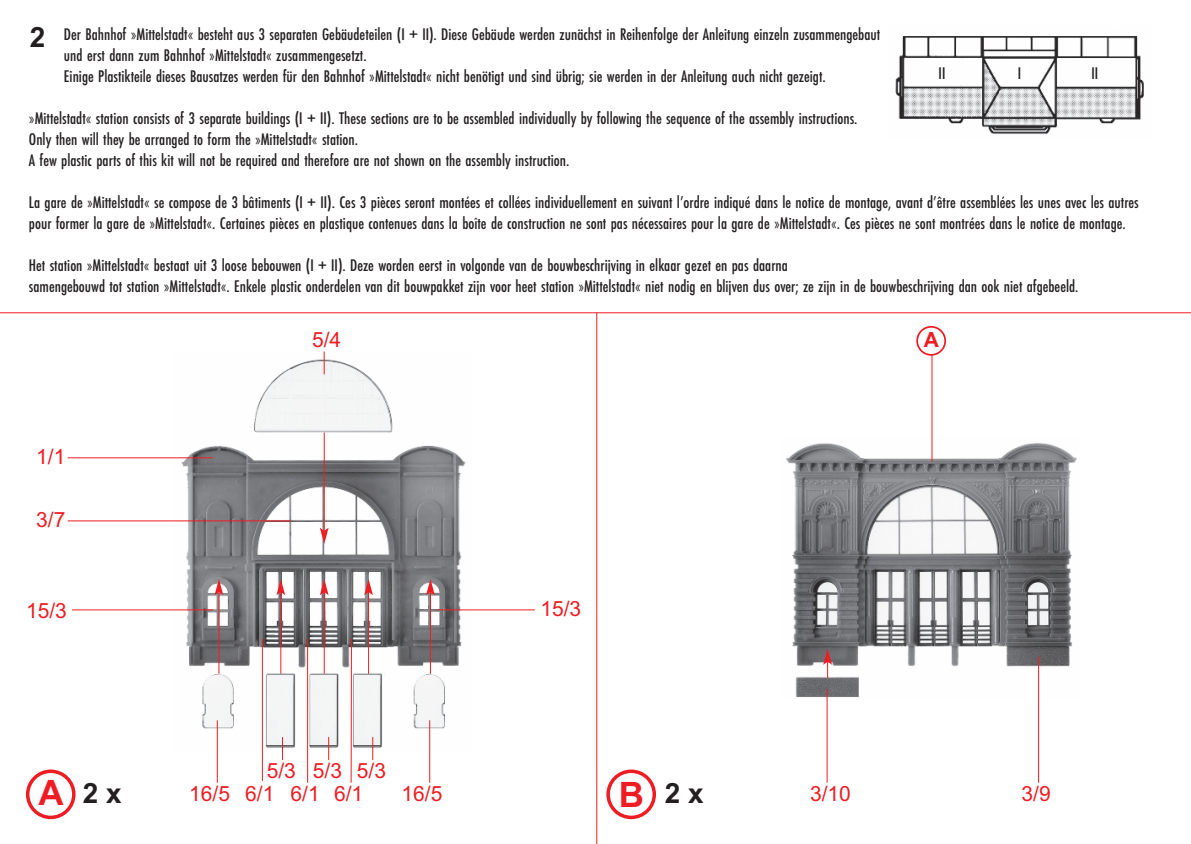
<style>
.page{position:relative;width:1191px;height:844px;background:#fff}
.page>*{position:absolute;margin:0;border:0;box-sizing:border-box;transform-origin:0 0}
.t1{font:700 28px "Arial";color:#231f20}
.t2{font:21px/23.1px "Arial";color:#ee1d23}
.t3{font:700 21px "Arial";color:#ee1d23}
.t4{font:17.5px/21px "Futura EF Medium Con";color:#231f20}
.s1{font-size:35px;color:#ee1d23}
</style>
<div class="page">
<hr style="left:596px;top:313px;width:1px;height:530px;background:#ee1d23">
<hr style="left:0;top:312px;width:1191px;height:1px;background:#ee1d23">
<img style="left:895px;top:36px;width:249px;height:99px">
<img style="left:174px;top:354px;width:297px;height:395px">
<img style="left:786px;top:437px;width:291px;height:264px">
<svg style="left:26px;top:769px;width:50px;height:50px"></svg>
<svg style="left:606px;top:769px;width:50px;height:50px"></svg>
<hr style="left:324px;top:432px;width:1px;height:98px;background:#ee1d23">
<svg style="left:320px;top:527px;width:8px;height:16px"></svg>
<hr style="left:324px;top:592px;width:1px;height:81px;background:#ee1d23">
<svg style="left:320px;top:579px;width:8px;height:16px"></svg>
<hr style="left:280px;top:592px;width:1px;height:81px;background:#ee1d23">
<svg style="left:276px;top:579px;width:9px;height:16px"></svg>
<hr style="left:368px;top:592px;width:1px;height:81px;background:#ee1d23">
<svg style="left:364px;top:579px;width:9px;height:16px"></svg>
<hr style="left:430px;top:592px;width:1px;height:81px;background:#ee1d23">
<svg style="left:426px;top:579px;width:9px;height:16px"></svg>
<svg style="left:823px;top:648px;width:9px;height:29px"></svg>
<hr style="left:218px;top:592px;width:1px;height:81px;background:#ee1d23">
<svg style="left:214px;top:579px;width:9px;height:16px"></svg>
<svg style="left:324px;top:351px;width:1px;height:23px"></svg>
<hr style="left:931px;top:354px;width:1px;height:107px;background:#ee1d23">
<hr style="left:68px;top:457px;width:145px;height:1px;background:#ee1d23">
<hr style="left:217px;top:720px;width:1px;height:62px;background:#ee1d23">
<hr style="left:429px;top:720px;width:1px;height:62px;background:#ee1d23">
<svg style="left:282px;top:736px;width:1px;height:23px"></svg>
<svg style="left:328px;top:736px;width:1px;height:23px"></svg>
<svg style="left:372px;top:736px;width:1px;height:23px"></svg>
<hr style="left:262px;top:638px;width:1px;height:142px;background:#ee1d23">
<hr style="left:307px;top:638px;width:1px;height:144px;background:#ee1d23">
<hr style="left:351px;top:638px;width:1px;height:144px;background:#ee1d23">
<hr style="left:68px;top:520px;width:223px;height:1px;background:#ee1d23">
<hr style="left:72px;top:609px;width:141px;height:1px;background:#ee1d23">
<hr style="left:438px;top:609px;width:97px;height:1px;background:#ee1d23">
<hr style="left:826px;top:688px;width:1px;height:94px;background:#ee1d23">
<hr style="left:1038px;top:656px;width:1px;height:126px;background:#ee1d23">
<svg style="left:916px;top:326px;width:30px;height:29px"></svg>
<div style="left:1016px;top:64px;width:13px;height:20px;background:#fff"></div>
<div style="left:937px;top:64px;width:14px;height:20px;background:#fff"></div>
<div style="left:1089px;top:64px;width:15px;height:20px;background:#fff"></div>
<p class="t4" style="left:64px;top:24px;width:817px">Der Bahnhof »Mittelstadt« besteht aus 3 separaten Gebäudeteilen (I + II). Diese Gebäude werden zunächst in Reihenfolge der Anleitung einzeln zusammengebaut und erst dann zum Bahnhof »Mittelstadt« zusammengesetzt.<br>Einige Plastikteile dieses Bausatzes werden für den Bahnhof »Mittelstadt« nicht benötigt und sind übrig; sie werden in der Anleitung auch nicht gezeigt.</p>
<p class="t4" style="left:29px;top:108px;width:830px">»Mittelstadt« station consists of 3 separate buildings (I + II). These sections are to be assembled individually by following the sequence of the assembly instructions.<br>Only then will they be arranged to form the »Mittelstadt« station.<br>A few plastic parts of this kit will not be required and therefore are not shown on the assembly instruction.</p>
<p class="t4" style="left:29px;top:192px;width:1111px">La gare de »Mittelstadt« se compose de 3 bâtiments (I + II). Ces 3 pièces seront montées et collées individuellement en suivant l’ordre indiqué dans le notice de montage, avant d’être assemblées les unes avec les autres pour former la gare de »Mittelstadt«. Certaines pièces en plastique contenues dans la boîte de construction ne sont pas nécessaires pour la gare de »Mittelstadt«. Ces pièces ne sont montrées dans le notice de montage.</p>
<p class="t4" style="left:29px;top:255px;width:1051px">Het station »Mittelstadt« bestaat uit 3 loose bebouwen (I + II). Deze worden eerst in volgonde van de bouwbeschrijving in elkaar gezet en pas daarna<br>samengebouwd tot station »Mittelstadt«. Enkele plastic onderdelen van dit bouwpakket zijn voor heet station »Mittelstadt« niet nodig en blijven dus over; ze zijn in de bouwbeschrijving dan ook niet afgebeeld.</p>
<h1 class="t1" style="left:30px;top:21px;width:17px">2</h1>
<p class="t4" style="left:938px;top:64px;width:8px">II</p>
<p class="t4" style="left:1017px;top:64px;width:5px">I</p>
<p class="t4" style="left:1091px;top:64px;width:8px">II</p>
<p class="t2" style="left:36px;top:445px;width:31px">1/1</p>
<p class="t2" style="left:36px;top:508px;width:31px">3/7</p>
<p class="t2" style="left:312px;top:328px;width:31px">5/4</p>
<p class="t2" style="left:26px;top:598px;width:42px">15/3</p>
<p class="t2" style="left:540px;top:597px;width:42px">15/3</p>
<p class="t2" style="left:245px;top:759px;width:142px;text-indent:21px">5/3 5/3 5/3<br>6/1 6/1 6/1</p>
<h1 class="t1" style="left:38px;top:776px;width:85px"><span class="s1">A</span> 2x</h1>
<h1 class="t1" style="left:619px;top:776px;width:86px"><span class="s1">B</span> 2x</h1>
<p class="t2" style="left:189px;top:782px;width:42px">16/5</p>
<p class="t2" style="left:401px;top:782px;width:42px">16/5</p>
<p class="t3" style="left:924px;top:328px;width:17px">A</p>
<p class="t2" style="left:810px;top:782px;width:42px">3/10</p>
<p class="t2" style="left:1021px;top:782px;width:31px">3/9</p>
</div>
